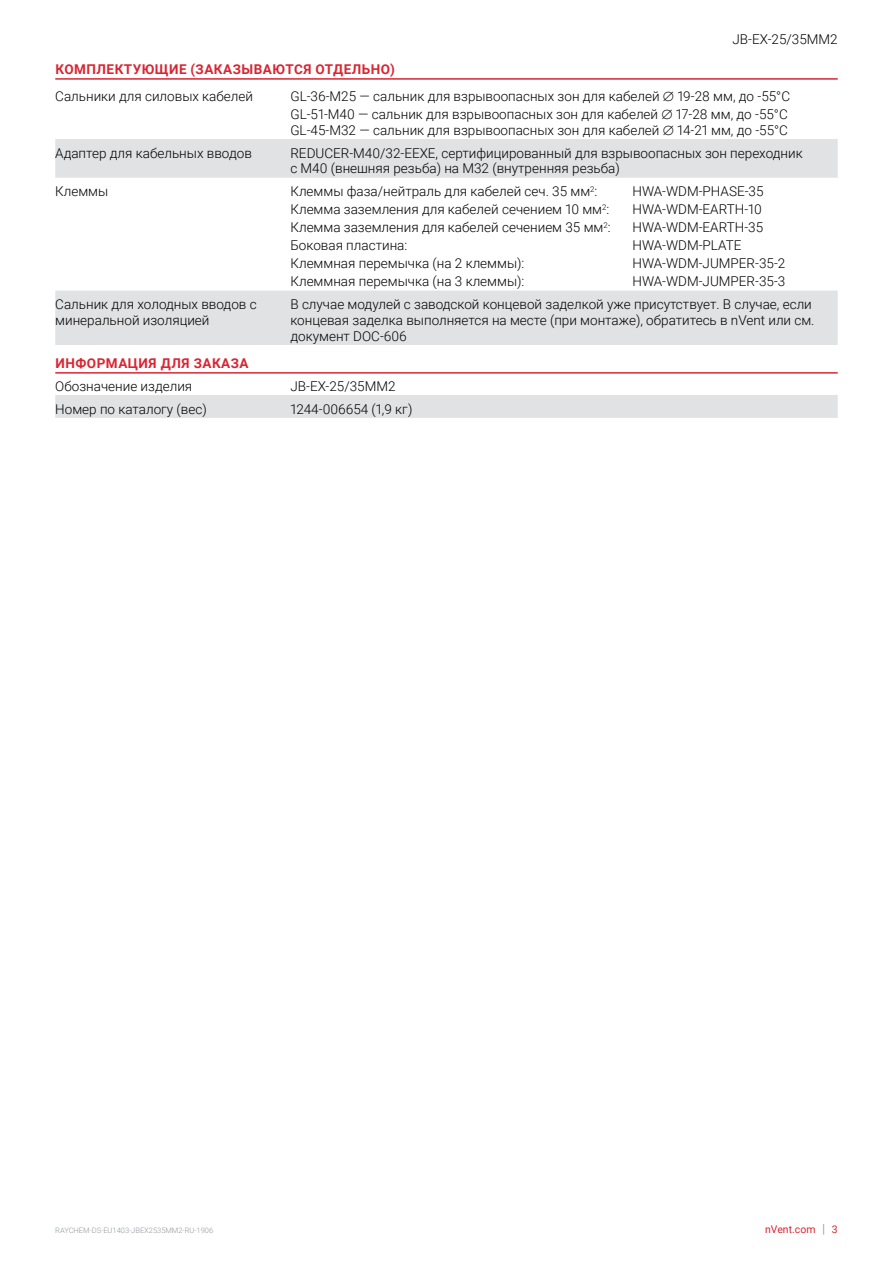
<style>
.page{position:relative;width:893px;height:1263px;background:#fff}
.page>*{position:absolute;margin:0;border:0;box-sizing:border-box;transform-origin:0 0}
.t1{font:300 13.5px/15.8px "Roboto";color:#000}
.t2{font:700 13.5px "Roboto";letter-spacing:.035em;color:#d92632}
.t3{font:10.5px "Roboto";color:#d92632}
.t4{font:300 7.5px "Roboto";color:#90969e}
.s1{font-size:12.6px;color:#90969e}
</style>
<div class="page">
<svg style="left:55px;top:139px;width:783px;height:279px"></svg>
<hr style="left:55px;top:78px;width:783px;height:2px;background:#d92632">
<hr style="left:55px;top:372px;width:783px;height:2px;background:#d92632">
<p class="t1" style="left:732px;top:31px;width:107px">JB-EX-25/35МM2</p>
<p class="t2" style="left:56px;top:60px;width:341px">КОМПЛЕКТУЮЩИЕ (ЗАКАЗЫВАЮТСЯ ОТДЕЛЬНО)</p>
<p class="t1" style="left:55px;top:88px;width:199px">Сальники для силовых кабелей</p>
<p class="t1" style="left:290px;top:87px;width:501px;line-height:18px">GL-36-M25 — сальник для взрывоопасных зон для кабелей ∅ 19-28 мм, до -55°C<br>GL-51-M40 — сальник для взрывоопасных зон для кабелей ∅ 17-28 мм, до -55°C</p>
<p class="t1" style="left:290px;top:122px;width:499px">GL-45-M32 — сальник для взрывоопасных зон для кабелей ∅ 14-21 мм, до -55°C</p>
<p class="t1" style="left:55px;top:144px;width:198px">Адаптер для кабельных вводов</p>
<p class="t1" style="left:290px;top:144px;width:514px">REDUCER-M40/32-EEXE, сертифицированный для взрывоопасных зон переходник с M40 (внешняя резьба) на M32 (внутренняя резьба)</p>
<p class="t1" style="left:55px;top:183px;width:55px">Клеммы</p>
<p class="t1" style="left:290px;top:183px;width:309px">Клеммы фаза/нейтраль для кабелей сеч. 35 мм<sup>2</sup>:</p>
<p class="t1" style="left:632px;top:183px;width:133px">HWA-WDM-PHASE-35</p>
<p class="t1" style="left:290px;top:201px;width:320px">Клемма заземления для кабелей сечением 10 мм<sup>2</sup>:</p>
<p class="t1" style="left:632px;top:201px;width:131px">HWA-WDM-EARTH-10</p>
<p class="t1" style="left:290px;top:219px;width:322px">Клемма заземления для кабелей сечением 35 мм<sup>2</sup>:</p>
<p class="t1" style="left:632px;top:219px;width:132px">HWA-WDM-EARTH-35</p>
<p class="t1" style="left:290px;top:237px;width:118px">Боковая пластина:</p>
<p class="t1" style="left:632px;top:237px;width:111px">HWA-WDM-PLATE</p>
<p class="t1" style="left:290px;top:255px;width:235px">Клеммная перемычка (на 2 клеммы):</p>
<p class="t1" style="left:632px;top:255px;width:154px">HWA-WDM-JUMPER-35-2</p>
<p class="t1" style="left:290px;top:273px;width:235px">Клеммная перемычка (на 3 клеммы):</p>
<p class="t1" style="left:632px;top:273px;width:154px">HWA-WDM-JUMPER-35-3</p>
<p class="t1" style="left:55px;top:296px;width:203px">Сальник для холодных вводов с минеральной изоляцией</p>
<p class="t1" style="left:290px;top:296px;width:526px">В случае модулей с заводской концевой заделкой уже присутствует. В случае, если концевая заделка выполняется на месте (при монтаже), обратитесь в nVent или см. документ DOC-606</p>
<p class="t2" style="left:56px;top:354px;width:195px">ИНФОРМАЦИЯ ДЛЯ ЗАКАЗА</p>
<p class="t1" style="left:55px;top:378px;width:139px">Обозначение изделия</p>
<p class="t1" style="left:290px;top:378px;width:107px">JB-EX-25/35MM2</p>
<p class="t1" style="left:55px;top:400px;width:153px">Номер по каталогу (вес)</p>
<p class="t1" style="left:290px;top:400px;width:123px">1244-006654 (1,9 кг)</p>
<p class="t4" style="left:55px;top:1225px;width:159px">RAYCHEM-DS-EU1403-JBEX2535MM2-RU-1906</p>
<p class="t3" style="left:765px;top:1222px;width:74px">nVent.com <span class="s1">|</span> 3</p>
</div>
